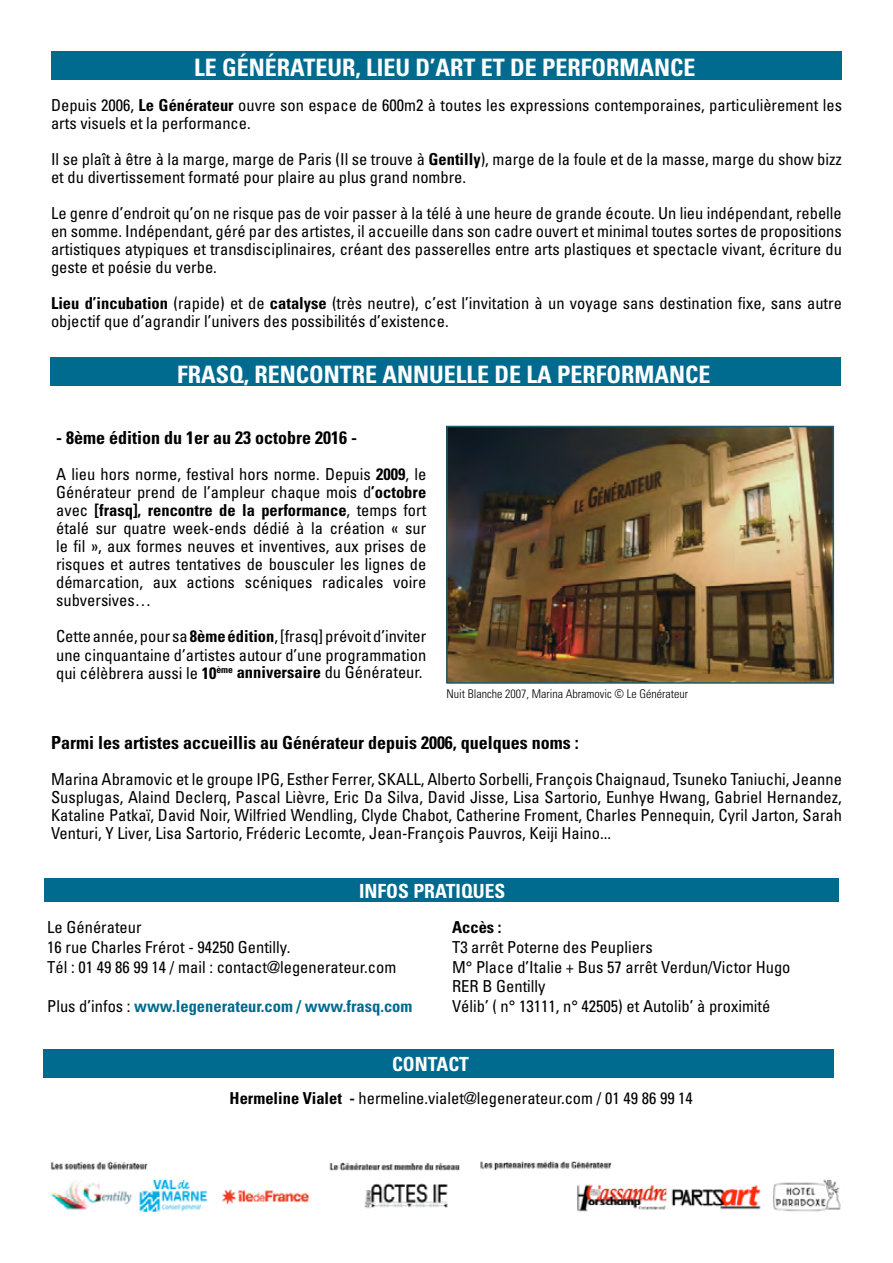
<style>
.page{position:relative;width:893px;height:1263px;background:#fff}
.page>*{position:absolute;margin:0;border:0;box-sizing:border-box;transform-origin:0 0}
.t1{font:700 condensed 24px "Univers";color:#fff}
.t2{font:700 condensed 19.5px "Univers";color:#fff}
.t3{font:700 condensed 18px "Univers";color:#000}
.t4{font:condensed 16.5px/18px "Univers";color:#000}
.t5{font:700 condensed 16.5px "Univers";color:#006b8e}
.t6{font:700 condensed 16.5px "Univers";color:#000}
.t7{font:300 condensed 12px "Univers";color:#000}
.s1{font-weight:700}
.s2{font-weight:400;color:#000}
</style>
<div class="page">
<img style="left:449px;top:429px;width:382px;height:252px">
<div style="left:446px;top:426px;width:388px;height:258px;border:2px solid #1e5c6d"></div>
<div style="left:51px;top:51px;width:791px;height:29px;background:#006b8e"></div>
<div style="left:44px;top:1049px;width:790px;height:29px;background:#006b8e"></div>
<div style="left:45px;top:878px;width:794px;height:24px;background:#006b8e"></div>
<img style="left:49px;top:1161px;width:792px;height:51px">
<div style="left:50px;top:358px;width:791px;height:28px;background:#006b8e"></div>
<h1 class="t1" style="left:194px;top:53px;width:503px">LE GÉNÉRATEUR, LIEU D’ART ET DE PERFORMANCE</h1>
<p class="t4" style="left:51px;top:96px;width:792px">Depuis 2006, <span class="s1">Le Générateur</span> ouvre son espace de 600m2 à toutes les expressions contemporaines, particulièrement les arts visuels et la performance.</p>
<p class="t4" style="left:51px;top:150px;width:792px">Il se plaît à être à la marge, marge de Paris (Il se trouve à <span class="s1">Gentilly</span>), marge de la foule et de la masse, marge du show bizz et du divertissement formaté pour plaire au plus grand nombre.</p>
<p class="t4" style="left:51px;top:204px;width:792px;text-align:justify">Le genre d’endroit qu’on ne risque pas de voir passer à la télé à une heure de grande écoute. Un lieu indépendant, rebelle en somme. Indépendant, géré par des artistes, il accueille dans son cadre ouvert et minimal toutes sortes de propositions artistiques atypiques et transdisciplinaires, créant des passerelles entre arts plastiques et spectacle vivant, écriture du geste et poésie du verbe.</p>
<p class="t4" style="left:51px;top:294px;width:792px"><span class="s1">Lieu d’incubation</span> (rapide) et de <span class="s1">catalyse</span> (très neutre), c’est l’invitation à un voyage sans destination fixe, sans autre objectif que d’agrandir l’univers des possibilités d’existence.</p>
<h1 class="t1" style="left:177px;top:359px;width:535px">FRASQ, RENCONTRE ANNUELLE DE LA PERFORMANCE</h1>
<p class="t3" style="left:56px;top:427px;width:302px">- 8ème édition du 1er au 23 octobre 2016 -</p>
<p class="t4" style="left:56px;top:465px;width:372px;text-align:justify">A lieu hors norme, festival hors norme. Depuis <span class="s1">2009</span>, le Générateur prend de l’ampleur chaque mois d<span class="s1">’octobre </span>avec <span class="s1">[frasq], rencontre de la performance</span>, temps fort étalé sur quatre week-ends dédié à la création « sur le fil », aux formes neuves et inventives, aux prises de risques et autres tentatives de bousculer les lignes de démarcation, aux actions scéniques radicales voire subversives…</p>
<p class="t4" style="left:56px;top:627px;width:372px;text-align:justify">Cette année, pour sa <span class="s1">8ème édition</span>, [frasq] prévoit d’inviter une cinquantaine d’artistes autour d’une programmation qui célèbrera aussi le <span class="s1">10</span><sup>ème</sup> <span class="s1">anniversaire</span> du Générateur.</p>
<p class="t7" style="left:446px;top:686px;width:243px">Nuit Blanche 2007, Marina Abramovic © Le Générateur</p>
<p class="t3" style="left:51px;top:732px;width:529px">Parmi les artistes accueillis au Générateur depuis 2006, quelques noms :</p>
<p class="t4" style="left:51px;top:770px;width:792px;text-align:justify">Marina Abramovic et le groupe IPG, Esther Ferrer, SKALL, Alberto Sorbelli, François Chaignaud, Tsuneko Taniuchi, Jeanne Susplugas, Alaind Declerq, Pascal Lièvre, Eric Da Silva, David Jisse, Lisa Sartorio, Eunhye Hwang, Gabriel Hernandez, Kataline Patkaï, David Noir, Wilfried Wendling, Clyde Chabot, Catherine Froment, Charles Pennequin, Cyril Jarton, Sarah Venturi, Y Liver, Lisa Sartorio, Fréderic Lecomte, Jean-François Pauvros, Keiji Haino...</p>
<p class="t2" style="left:359px;top:879px;width:148px">INFOS PRATIQUES</p>
<p class="t4" style="left:47px;top:917px;width:351px;line-height:19.8px">Le Générateur<br>16 rue Charles Frérot - 94250 Gentilly.<br>Tél : 01 49 86 99 14 / mail : contact@legenerateur.com</p>
<p class="t5" style="left:47px;top:996px;width:367px"><span class="s2">Plus d’infos :</span> www.legenerateur.com / www.frasq.com</p>
<p class="t6" style="left:452px;top:917px;width:51px">Accès :</p>
<p class="t4" style="left:452px;top:937px;width:340px;line-height:19.8px">T3 arrêt Poterne des Peupliers<br>M° Place d’Italie + Bus 57 arrêt Verdun/Victor Hugo RER B Gentilly<br>Vélib’ ( n° 13111, n° 42505) et Autolib’ à proximité</p>
<p class="t2" style="left:392px;top:1052px;width:78px">CONTACT</p>
<p class="t4" style="left:230px;top:1089px;width:465px"><span class="s1">Hermeline Vialet -</span> hermeline.vialet@legenerateur.com / 01 49 86 99 14</p>
</div>
